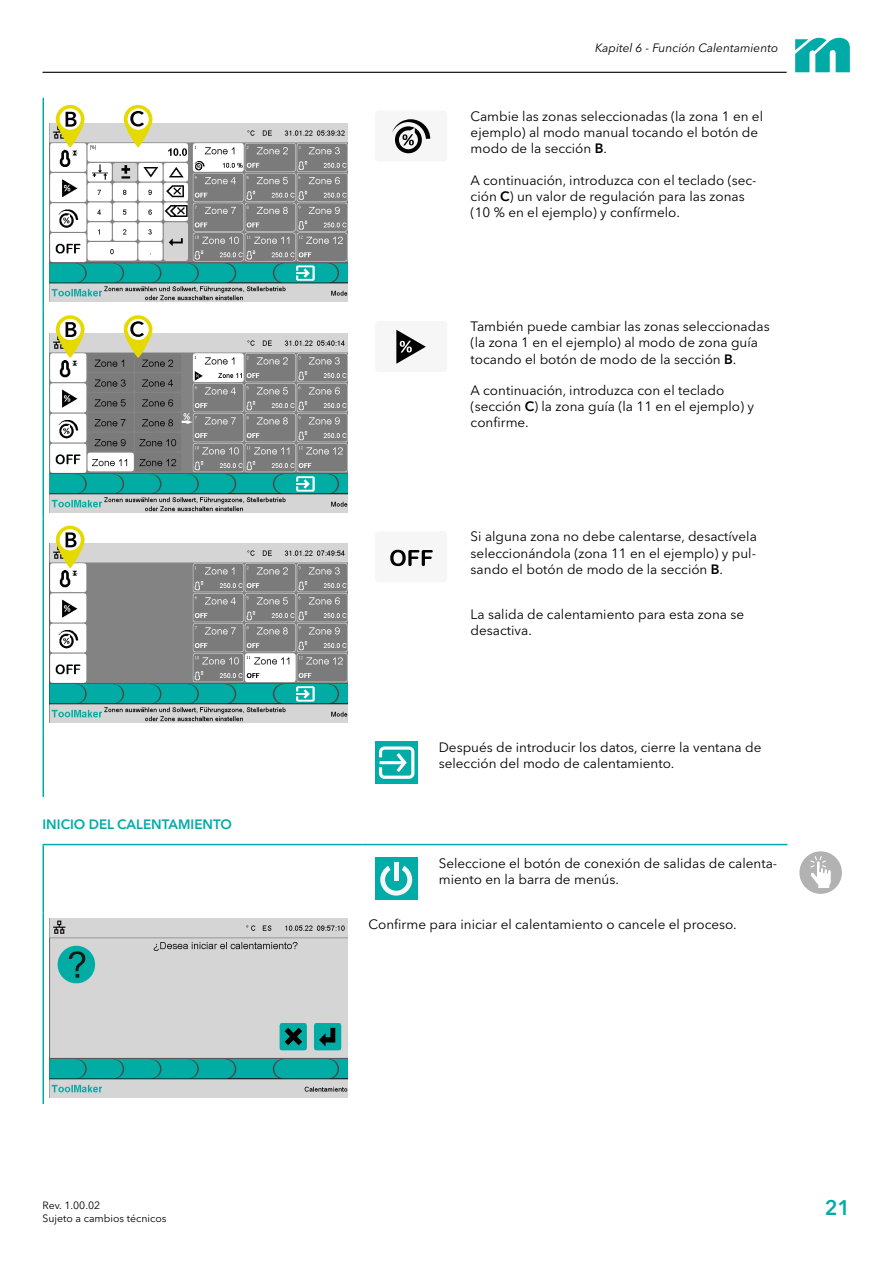
<style>
.page{position:relative;width:893px;height:1263px;background:#fff}
.page>*{position:absolute;margin:0;border:0;box-sizing:border-box;transform-origin:0 0}
.t1{font:600 21px "Avenir Next W1 G";color:#00aba7}
.A_Lauftext{font:13.5px/16.2px "Avenir Next W1 G";color:#000}
.A_Trenner4{font:600 13.5px "Avenir Next W1 G";color:#00aba7}
.t2{font:italic 12px "Avenir Next W1 G";color:#000}
.t3{font:10.5px/12.6px "Avenir Next W1 G";color:#000}
.s1{font-weight:600}
</style>
<div class="page">
<hr style="left:43px;top:72px;width:744px;height:1px;background:#000">
<svg style="left:795px;top:37px;width:55px;height:35px"></svg>
<hr style="left:43px;top:98px;width:1px;height:210px;background:#00aba7">
<hr style="left:43px;top:308px;width:1px;height:210px;background:#00aba7">
<hr style="left:43px;top:518px;width:1px;height:211px;background:#00aba7">
<hr style="left:43px;top:729px;width:1px;height:68px;background:#00aba7">
<img style="left:50px;top:123px;width:297px;height:179px">
<svg style="left:56px;top:104px;width:29px;height:44px"></svg>
<svg style="left:124px;top:104px;width:29px;height:44px"></svg>
<div style="left:375px;top:111px;width:72px;height:51px;background:#f6f6f6;border-radius:4px"></div>
<svg style="left:392px;top:119px;width:38px;height:34px"></svg>
<img style="left:50px;top:334px;width:297px;height:178px">
<svg style="left:56px;top:315px;width:29px;height:43px"></svg>
<svg style="left:124px;top:315px;width:29px;height:43px"></svg>
<div style="left:375px;top:321px;width:72px;height:51px;background:#f6f6f6;border-radius:4px"></div>
<svg style="left:396px;top:330px;width:30px;height:34px"></svg>
<img style="left:50px;top:544px;width:297px;height:178px">
<svg style="left:56px;top:525px;width:29px;height:43px"></svg>
<div style="left:375px;top:531px;width:72px;height:51px;background:#f6f6f6;border-radius:4px"></div>
<svg style="left:390px;top:550px;width:43px;height:16px"></svg>
<div style="left:375px;top:742px;width:43px;height:42px;background:#00aca7"></div>
<div style="left:379px;top:746px;width:35px;height:33px;background:#00aca7;border:3px solid #fff;border-radius:4px"></div>
<hr style="left:380px;top:761px;width:24px;height:3px;background:#fff">
<svg style="left:393px;top:753px;width:14px;height:19px"></svg>
<hr style="left:43px;top:844px;width:319px;height:1px;background:#00aba7">
<hr style="left:43px;top:845px;width:1px;height:68px;background:#00aba7">
<hr style="left:362px;top:844px;width:425px;height:1px;background:#00aba7">
<hr style="left:43px;top:913px;width:1px;height:191px;background:#00aba7">
<div style="left:375px;top:857px;width:42px;height:43px;background:#00aca7"></div>
<svg style="left:380px;top:866px;width:32px;height:29px"></svg>
<div style="left:394px;top:861px;width:5px;height:19px;background:#f6f6f6"></div>
<img style="left:50px;top:919px;width:297px;height:178px">
<div style="left:799px;top:851px;width:43px;height:43px;background:#b3b2b2;border-radius:50%"></div>
<svg style="left:810px;top:856px;width:21px;height:32px"></svg>
<p class="t2" style="left:595px;top:40px;width:184px">Kapitel 6 - Función Calentamiento</p>
<p class="A_Lauftext" style="left:471px;top:108px;width:294px">Cambie las zonas seleccionadas (la zona 1 en el ejemplo) al modo manual tocando el botón de modo de la sección <span class="s1">B</span>.</p>
<p class="A_Lauftext" style="left:471px;top:172px;width:287px">A continuación, introduzca con el teclado (sec&shy;ción <span class="s1">C</span>) un valor de regulación para las zonas (10 % en el ejemplo) y confírmelo.</p>
<p class="A_Lauftext" style="left:471px;top:318px;width:301px">También puede cambiar las zonas seleccionadas (la zona 1 en el ejemplo) al modo de zona guía tocando el botón de modo de la sección <span class="s1">B</span>.</p>
<p class="A_Lauftext" style="left:471px;top:382px;width:285px">A continuación, introduzca con el teclado (sección <span class="s1">C</span>) la zona guía (la 11 en el ejemplo) y confirme.</p>
<p class="A_Lauftext" style="left:471px;top:529px;width:288px;text-align:justify">Si alguna zona no debe calentarse, desactívela seleccionándola (zona 11 en el ejemplo) y pul&shy;sando el botón de modo de la sección <span class="s1">B</span>.</p>
<p class="A_Lauftext" style="left:471px;top:606px;width:275px">La salida de calentamiento para esta zona se desactiva.</p>
<p class="A_Trenner4" style="left:43px;top:816px;width:191px">INICIO DEL CALENTAMIENTO</p>
<p class="A_Lauftext" style="left:439px;top:739px;width:324px">Después de introducir los datos, cierre la ventana de selección del modo de calentamiento.</p>
<p class="A_Lauftext" style="left:439px;top:855px;width:340px">Seleccione el botón de conexión de salidas de calenta&shy;miento en la barra de menús.</p>
<p class="A_Lauftext" style="left:369px;top:916px;width:370px">Confirme para iniciar el calentamiento o cancele el proceso.</p>
<p class="t3" style="left:43px;top:1199px;width:126px">Rev. 1.00.02<br>Sujeto a cambios técnicos</p>
<h1 class="t1" style="left:825px;top:1195px;width:27px">21</h1>
</div>
